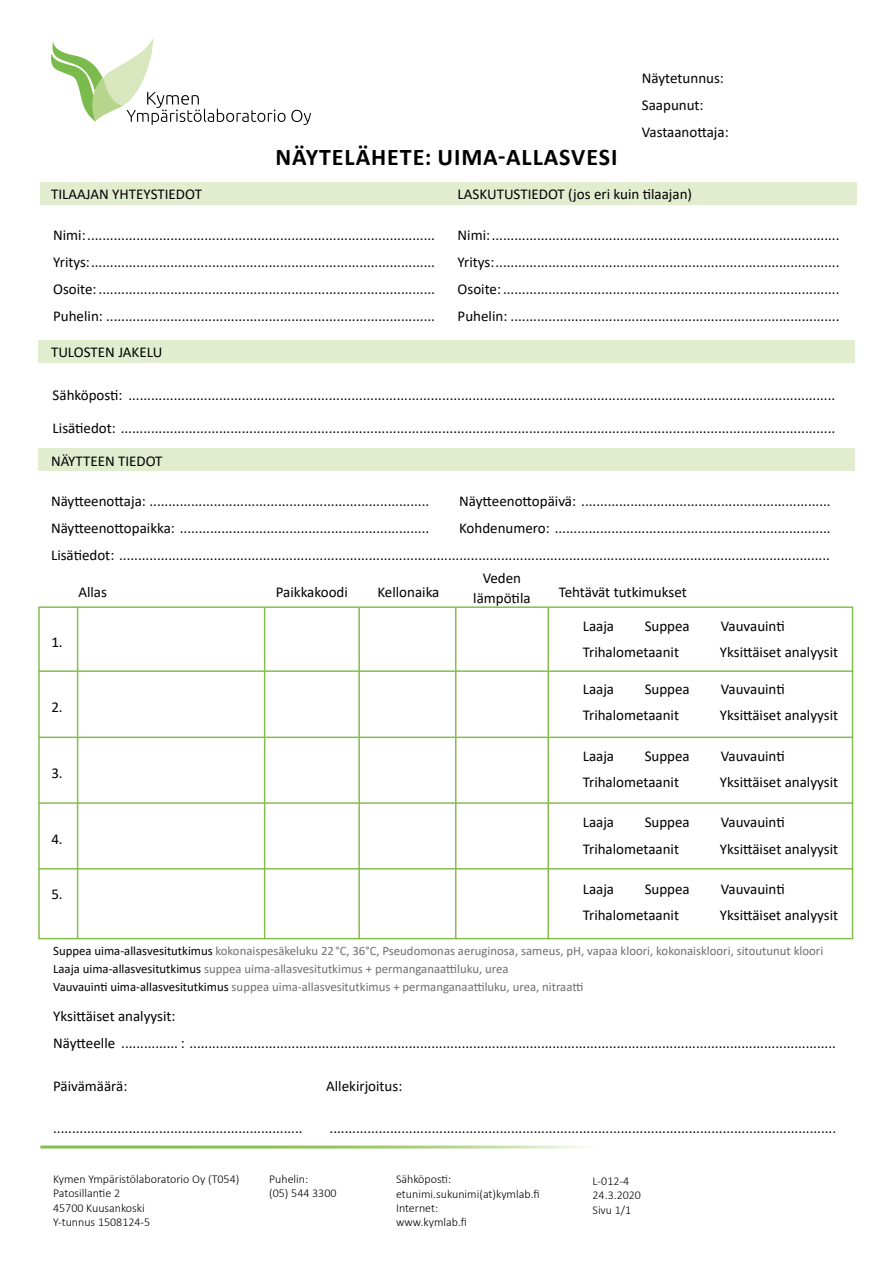
<style>
.page{position:relative;width:893px;height:1263px;background:#fff}
.page>*{position:absolute;margin:0;border:0;box-sizing:border-box;transform-origin:0 0}
.t1{font:700 24px "Calibri";letter-spacing:.04em;color:#000}
.t2{font:15px/27px "Calibri";color:#000;text-align:justify}
.t3{font:12.75px/18px "Calibri";color:#706f6f}
.t4{font:300 12px/14.4px "Calibri";color:#000}
.s1{color:#000}
</style>
<div class="page">
<div style="left:38px;top:448px;width:817px;height:23px;background:#e2edd0"></div>
<div style="left:40px;top:182px;width:817px;height:23px;background:#e2edd0"></div>
<div style="left:38px;top:606px;width:815px;height:333px;border:2px solid #85be4c"></div>
<hr style="left:77px;top:606px;width:1px;height:131px;background:#85be4c">
<hr style="left:77px;top:737px;width:1px;height:202px;background:#85be4c">
<hr style="left:455px;top:608px;width:1px;height:331px;background:#85be4c">
<hr style="left:358px;top:608px;width:2px;height:331px;background:#85be4c">
<hr style="left:264px;top:608px;width:1px;height:331px;background:#85be4c">
<hr style="left:38px;top:802px;width:815px;height:2px;background:#85be4c">
<hr style="left:38px;top:736px;width:815px;height:2px;background:#85be4c">
<hr style="left:38px;top:670px;width:815px;height:2px;background:#85be4c">
<hr style="left:547px;top:608px;width:2px;height:331px;background:#85be4c">
<div style="left:38px;top:340px;width:817px;height:23px;background:#e2edd0"></div>
<svg style="left:51px;top:38px;width:260px;height:87px"></svg>
<hr style="left:38px;top:868px;width:815px;height:1px;background:#85be4c">
<h1 class="t1" style="left:275px;top:140px;width:344px">NÄYTELÄHETE: UIMA-ALLASVESI</h1>
<p class="t2" style="left:642px;top:64px;width:88px;text-align:left">Näytetunnus:<br>Saapunut:<br>Vastaanottaja:</p>
<p class="t2" style="left:51px;top:180px;width:152px">TILAAJAN YHTEYSTIEDOT</p>
<p class="t2" style="left:458px;top:180px;width:236px">LASKUTUSTIEDOT (jos eri kuin tilaajan)</p>
<p class="t2" style="left:53px;top:221px;width:383px">Nimi:............................................................................................<br>Yritys:...........................................................................................<br>Osoite:.........................................................................................<br>Puhelin: .......................................................................................</p>
<p class="t2" style="left:458px;top:221px;width:383px">Nimi:............................................................................................<br>Yritys:...........................................................................................<br>Osoite:.........................................................................................<br>Puhelin: .......................................................................................</p>
<p class="t2" style="left:51px;top:338px;width:113px">TULOSTEN JAKELU</p>
<p class="t2" style="left:53px;top:381px;width:784px">Sähköposti: ...........................................................................................................................................................................................</p>
<p class="t2" style="left:53px;top:414px;width:784px">Lisätiedot: .............................................................................................................................................................................................</p>
<p class="t2" style="left:51px;top:447px;width:113px">NÄYTTEEN TIEDOT</p>
<p class="t2" style="left:51px;top:487px;width:380px">Näytteenottaja: ..........................................................................</p>
<p class="t2" style="left:459px;top:487px;width:373px">Näytteenottopäivä: ..................................................................</p>
<p class="t2" style="left:51px;top:514px;width:380px">Näytteenottopaikka: ..................................................................</p>
<p class="t2" style="left:51px;top:514px;width:781px;text-align:right">Kohdenumero: .........................................................................<br>Lisätiedot: ............................................................................................................................................................................................</p>
<p class="t2" style="left:51px;top:628px;width:13px">1.</p>
<p class="t2" style="left:78px;top:578px;width:30px">Allas</p>
<p class="t2" style="left:276px;top:578px;width:74px">Paikkakoodi</p>
<p class="t2" style="left:51px;top:693px;width:13px">2.</p>
<p class="t2" style="left:51px;top:759px;width:13px">3.</p>
<p class="t2" style="left:51px;top:825px;width:13px">4.</p>
<p class="t2" style="left:51px;top:880px;width:13px">5.</p>
<p class="t2" style="left:473px;top:568px;width:59px;line-height:19.5px;text-align:center">Veden lämpötila</p>
<p class="t2" style="left:377px;top:578px;width:64px">Kellonaika</p>
<p class="t2" style="left:559px;top:578px;width:129px">Tehtävät tutkimukset</p>
<p class="t2" style="left:583px;top:612px;width:33px">Laaja</p>
<p class="t2" style="left:645px;top:612px;width:47px">Suppea</p>
<p class="t2" style="left:721px;top:612px;width:65px">Vauvauinti</p>
<p class="t2" style="left:583px;top:638px;width:98px">Trihalometaanit</p>
<p class="t2" style="left:720px;top:638px;width:120px">Yksittäiset analyysit</p>
<p class="t2" style="left:583px;top:675px;width:33px">Laaja</p>
<p class="t2" style="left:645px;top:675px;width:47px">Suppea</p>
<p class="t2" style="left:721px;top:675px;width:65px">Vauvauinti</p>
<p class="t2" style="left:583px;top:701px;width:98px">Trihalometaanit</p>
<p class="t2" style="left:720px;top:701px;width:120px">Yksittäiset analyysit</p>
<p class="t2" style="left:583px;top:742px;width:33px">Laaja</p>
<p class="t2" style="left:645px;top:742px;width:47px">Suppea</p>
<p class="t2" style="left:721px;top:742px;width:65px">Vauvauinti</p>
<p class="t2" style="left:583px;top:768px;width:98px">Trihalometaanit</p>
<p class="t2" style="left:720px;top:768px;width:120px">Yksittäiset analyysit</p>
<p class="t2" style="left:583px;top:808px;width:33px">Laaja</p>
<p class="t2" style="left:645px;top:808px;width:47px">Suppea</p>
<p class="t2" style="left:721px;top:808px;width:65px">Vauvauinti</p>
<p class="t2" style="left:583px;top:835px;width:98px">Trihalometaanit</p>
<p class="t2" style="left:720px;top:835px;width:120px">Yksittäiset analyysit</p>
<p class="t2" style="left:583px;top:875px;width:33px">Laaja</p>
<p class="t2" style="left:645px;top:875px;width:47px">Suppea</p>
<p class="t2" style="left:721px;top:875px;width:65px">Vauvauinti</p>
<p class="t2" style="left:583px;top:901px;width:98px">Trihalometaanit</p>
<p class="t2" style="left:720px;top:901px;width:120px">Yksittäiset analyysit</p>
<p class="t3" style="left:53px;top:941px;width:772px"><span class="s1">Suppea uima-allasvesitutkimus</span> kokonaispesäkeluku 22 °C, 36°C, Pseudomonas aeruginosa, sameus, pH, vapaa kloori, kokonaiskloori, sitoutunut kloori<br><span class="s1">Laaja uima-allasvesitutkimus</span> suppea uima-allasvesitutkimus + permanganaattiluku, urea<br><span class="s1">Vauvauinti uima-allasvesitutkimus</span> suppea uima-allasvesitutkimus + permanganaattiluku, urea, nitraatti</p>
<p class="t2" style="left:53px;top:1002px;width:784px">Yksittäiset analyysit:<br>Näytteelle ............... : ...........................................................................................................................................................................</p>
<p class="t2" style="left:53px;top:1072px;width:76px">Päivämäärä:</p>
<p class="t2" style="left:326px;top:1072px;width:78px">Allekirjoitus:</p>
<p class="t2" style="left:53px;top:1114px;width:251px">..................................................................</p>
<p class="t2" style="left:330px;top:1114px;width:508px">......................................................................................................................................</p>
<p class="t4" style="left:53px;top:1171px;width:188px">Kymen Ympäristölaboratorio Oy (T054)<br>Patosillantie 2<br>45700 Kuusankoski<br>Y-tunnus 1508124-5</p>
<p class="t4" style="left:269px;top:1171px;width:69px">Puhelin:<br>(05) 544 3300</p>
<p class="t4" style="left:593px;top:1173px;width:50px">L-012-4<br>24.3.2020<br>Sivu 1/1</p>
<p class="t4" style="left:396px;top:1172px;width:145px">Sähköposti: etunimi.sukunimi(at)kymlab.fi<br>Internet:<br>www.kymlab.fi</p>
</div>
